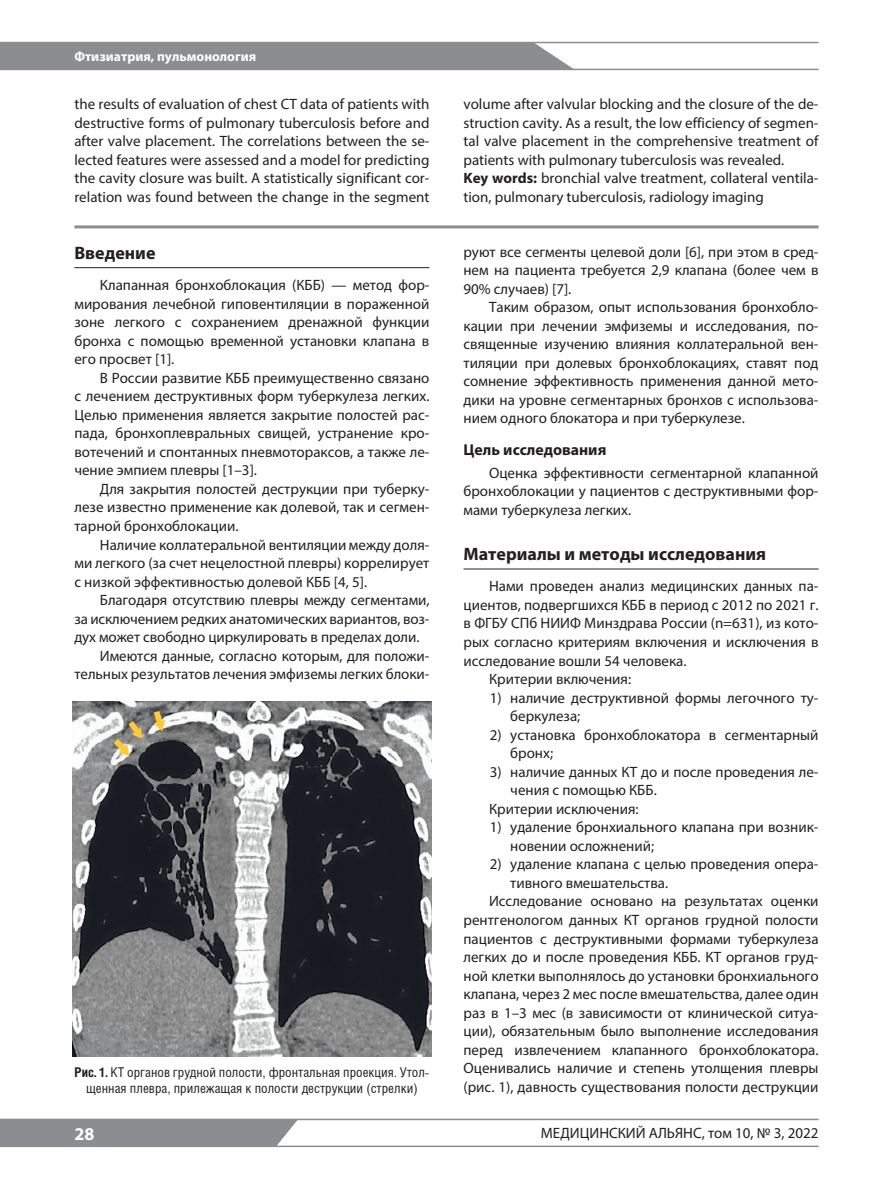
<style>
.page{position:relative;width:893px;height:1191px;background:#fff}
.page>*{position:absolute;margin:0;border:0;box-sizing:border-box;transform-origin:0 0}
.t1{font:700 18px "Myriad Pro";color:#231f20}
.t2{font:700 18px "Myriad Pro";color:#fff}
.t3{font:700 15.75px "Myriad Pro";color:#231f20}
.t4{font:15px/18.6px "Myriad Pro";color:#231f20;text-align:justify}
.t5{font:13.5px/16.2px "Helios Cond";color:#231f20;text-align:center}
.t6{font:700 13.5px "Myriad Pro";color:#fff}
.s1{font-weight:700}
</style>
<div class="page">
<div style="left:0;top:43px;width:575px;height:26px;background:#8b8d90"></div>
<hr style="left:0;top:1145px;width:819px;height:2px;background:#8b8d90">
<hr style="left:0;top:1118px;width:819px;height:2px;background:#8b8d90">
<hr style="left:0;top:42px;width:819px;height:1px;background:#8b8d90">
<hr style="left:0;top:69px;width:819px;height:1px;background:#8b8d90">
<div style="left:0;top:1120px;width:298px;height:26px;background:#8b8d90"></div>
<hr style="left:74px;top:267px;width:355px;height:1px;background:#231f20">
<hr style="left:463px;top:568px;width:356px;height:1px;background:#231f20">
<hr style="left:74px;top:225px;width:745px;height:3px;background:#8b8d90">
<img style="left:73px;top:701px;width:358px;height:355px">
<p class="t6" style="left:74px;top:51px;width:183px">Фтизиатрия, пульмонология</p>
<p class="t4" style="left:74px;top:96px;width:357px">the results of evaluation of chest CT data of patients with destructive forms of pulmonary tuberculosis before and after valve placement. The correlations between the se&shy;lected features were assessed and a model for predicting the cavity closure was built. A statistically significant cor&shy;relation was found between the change in the segment</p>
<p class="t4" style="left:463px;top:96px;width:357px;text-align:left">volume after valvular blocking and the closure of the de&shy;struction cavity. As a result, the low efficiency of segmen&shy;tal valve placement in the comprehensive treatment of patients with pulmonary tuberculosis was revealed.<br><span class="s1">Key words:</span> bronchial valve treatment, сollateral ventila&shy;tion, pulmonary tuberculosis, radiology imaging</p>
<p class="t1" style="left:74px;top:246px;width:83px">Введение</p>
<p class="t4" style="left:74px;top:277px;width:357px;text-indent:26px">Клапанная бронхоблокация (КББ) — метод фор&shy;мирования лечебной гиповентиляции в пораженной зоне легкого с сохранением дренажной функции бронха с помощью временной установки клапана в его просвет [1].</p>
<p class="t4" style="left:74px;top:369px;width:357px;text-indent:26px">В России развитие КББ преимущественно связано с лечением деструктивных форм туберкулеза легких.<br>Целью применения является закрытие полостей рас&shy;пада, бронхоплевральных свищей, устранение кро&shy;вотечений и спонтанных пневмотораксов, а также ле&shy;чение эмпием плевры [1–3].</p>
<p class="t4" style="left:74px;top:481px;width:357px;text-indent:26px">Для закрытия полостей деструкции при туберку&shy;лезе известно применение как долевой, так и сегмен&shy;тарной бронхоблокации.</p>
<p class="t4" style="left:74px;top:536px;width:357px;text-indent:26px">Наличие коллатеральной вентиляции между доля&shy;ми легкого (за счет нецелостной плевры) коррелирует с низкой эффективностью долевой КББ [4, 5].</p>
<p class="t4" style="left:100px;top:592px;width:331px">Благодаря отсутствию плевры между сегментами,</p>
<p class="t4" style="left:74px;top:610px;width:357px">за исключением редких анатомических вариантов, воз-</p>
<p class="t4" style="left:74px;top:629px;width:347px">дух может свободно циркулировать в пределах доли.</p>
<p class="t4" style="left:100px;top:647px;width:331px">Имеются данные, согласно которым, для положи-</p>
<p class="t4" style="left:74px;top:666px;width:357px">тельных результатов лечения эмфиземы легких блоки-</p>
<p class="t5" style="left:74px;top:1064px;width:357px"><span class="s1">Рис. 1.</span> КТ органов грудной полости, фронтальная проекция. Утол&shy;щенная плевра, прилежащая к полости деструкции (стрелки)</p>
<p class="t4" style="left:463px;top:243px;width:357px">руют все сегменты целевой доли [6], при этом в сред&shy;нем на пациента требуется 2,9 клапана (более чем в 90% случаев) [7].</p>
<p class="t4" style="left:463px;top:299px;width:357px;text-indent:26px">Таким образом, опыт использования бронхобло&shy;кации при лечении эмфиземы и исследования, по&shy;священные изучению влияния коллатеральной вен&shy;тиляции при долевых бронхоблокациях, ставят под сомнение эффективность применения данной мето&shy;дики на уровне сегментарных бронхов с использова&shy;нием одного блокатора и при туберкулезе.</p>
<p class="t3" style="left:463px;top:443px;width:144px">Цель исследования</p>
<p class="t4" style="left:463px;top:464px;width:357px;text-indent:26px">Оценка эффективности сегментарной клапанной бронхоблокации у пациентов с деструктивными фор&shy;мами туберкулеза легких.</p>
<p class="t1" style="left:463px;top:547px;width:304px">Материалы и методы исследования</p>
<p class="t4" style="left:489px;top:578px;width:331px">Нами проведен анализ медицинских данных па-</p>
<p class="t4" style="left:463px;top:597px;width:357px">циентов, подвергшихся КББ в период с 2012 по 2021 г.</p>
<p class="t4" style="left:463px;top:615px;width:357px">в ФГБУ СПб НИИФ Минздрава России (n=631), из кото-</p>
<p class="t4" style="left:463px;top:634px;width:357px">рых согласно критериям включения и исключения в</p>
<p class="t4" style="left:463px;top:652px;width:225px">исследование вошли 54 человека.</p>
<p class="t4" style="left:489px;top:671px;width:144px">Критерии включения:</p>
<p class="t4" style="left:510px;top:689px;width:310px;text-indent:-20px">1) наличие деструктивной формы легочного ту&shy;беркулеза;</p>
<p class="t4" style="left:510px;top:726px;width:310px;text-indent:-20px">2) установка бронхоблокатора в сегментарный бронх;</p>
<p class="t4" style="left:490px;top:763px;width:330px">3) наличие данных КТ до и после проведения ле-</p>
<p class="t4" style="left:510px;top:782px;width:148px">чения с помощью КББ.</p>
<p class="t4" style="left:489px;top:800px;width:151px">Критерии исключения:</p>
<p class="t4" style="left:510px;top:819px;width:310px;text-indent:-20px">1) удаление бронхиального клапана при возник&shy;новении осложнений;</p>
<p class="t4" style="left:490px;top:856px;width:330px">2) удаление клапана с целью проведения опера-</p>
<p class="t4" style="left:510px;top:874px;width:159px">тивного вмешательства.</p>
<p class="t4" style="left:489px;top:893px;width:331px">Исследование основано на результатах оценки</p>
<p class="t4" style="left:463px;top:911px;width:357px">рентгенологом данных КТ органов грудной полости</p>
<p class="t4" style="left:463px;top:930px;width:357px">пациентов с деструктивными формами туберкулеза</p>
<p class="t4" style="left:463px;top:949px;width:357px">легких до и после проведения КББ. КТ органов груд-</p>
<p class="t4" style="left:463px;top:967px;width:357px">ной клетки выполнялось до установки бронхиального</p>
<p class="t4" style="left:463px;top:986px;width:357px">клапана, через 2 мес после вмешательства, далее один</p>
<p class="t4" style="left:463px;top:1004px;width:357px">раз в 1–3 мес (в зависимости от клинической ситуа-</p>
<p class="t4" style="left:463px;top:1023px;width:357px">ции), обязательным было выполнение исследования</p>
<p class="t4" style="left:463px;top:1041px;width:357px">перед извлечением клапанного бронхоблокатора.</p>
<p class="t4" style="left:463px;top:1060px;width:357px">Оценивались наличие и степень утолщения плевры</p>
<p class="t4" style="left:463px;top:1078px;width:357px">(рис. 1), давность существования полости деструкции</p>
<p class="t2" style="left:74px;top:1126px;width:21px">28</p>
<p class="t4" style="left:541px;top:1125px;width:279px">МЕДИЦИНСКИЙ АЛЬЯНС, том 10, № 3, 2022</p>
</div>
